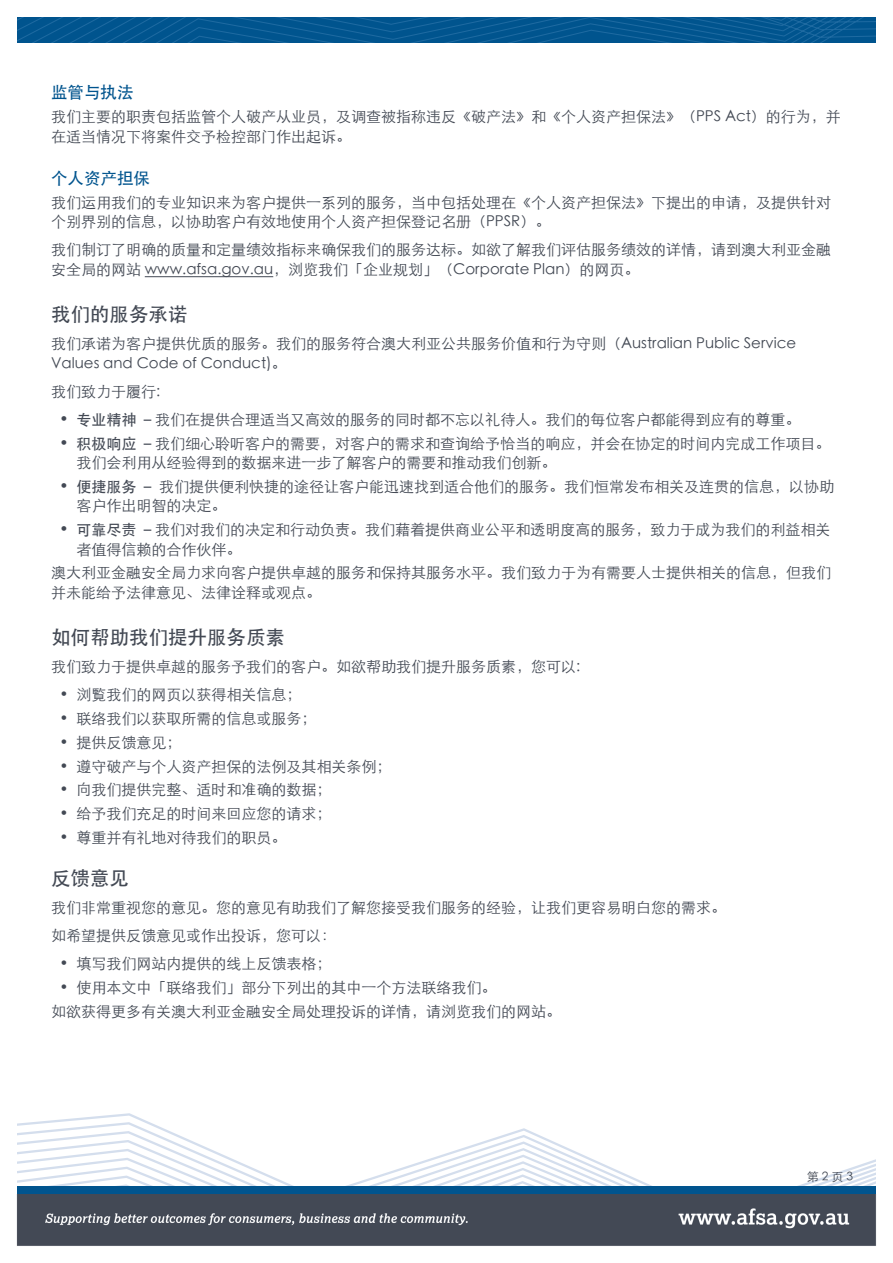
<style>
.page{position:relative;width:893px;height:1263px;background:#fff}
.page>*{position:absolute;margin:0;border:0;box-sizing:border-box;transform-origin:0 0}
.t1{font:500 19.5px "ST Heiti SC";color:#434954}
.t2{font:500 16.5px "ST Heiti SC";color:#00548e}
.Text{font:300 15px/19.5px "ST Heiti SC";color:#434954}
.t3{font:300 12px "ST Heiti SC";color:#434954}
.s1{font-weight:500}
</style>
<div class="page">
<svg style="left:17px;top:1122px;width:513px;height:9px"></svg>
<svg style="left:17px;top:1131px;width:533px;height:9px"></svg>
<svg style="left:17px;top:1140px;width:553px;height:9px"></svg>
<svg style="left:17px;top:1149px;width:573px;height:9px"></svg>
<svg style="left:17px;top:1158px;width:859px;height:9px"></svg>
<svg style="left:17px;top:1167px;width:859px;height:7px"></svg>
<svg style="left:17px;top:1174px;width:859px;height:7px"></svg>
<svg style="left:17px;top:1181px;width:859px;height:5px"></svg>
<div style="left:17px;top:1186px;width:859px;height:7px;background:#00548e"></div>
<img style="left:16px;top:1194px;width:860px;height:52px">
<svg style="left:17px;top:17px;width:859px;height:26px;background:#045790"></svg>
<hr style="left:145px;top:276px;width:128px;height:1px;background:#434954">
<h3 class="t2" style="left:51px;top:83px;width:84px">监管与执法</h3>
<p class="Text" style="left:51px;top:105px;width:791px">我们主要的职责包括监管个人破产从业员，及调查被指称违反《破产法》和《个人资产担保法》（PPS Act）的行为，并在适当情况下将案件交予检控部门作出起诉。</p>
<h3 class="t2" style="left:51px;top:169px;width:100px">个人资产担保</h3>
<p class="Text" style="left:51px;top:191px;width:781px">我们运用我们的专业知识来为客户提供一系列的服务，当中包括处理在《个人资产担保法》下提出的申请，及提供针对个别界别的信息，以协助客户有效地使用个人资产担保登记名册（PPSR）。</p>
<p class="Text" style="left:51px;top:238px;width:781px">我们制订了明确的质量和定量绩效指标来确保我们的服务达标。如欲了解我们评估服务绩效的详情，请到澳大利亚金融安全局的网站 www.afsa.gov.au，浏览我们「企业规划」（Corporate Plan）的网页。</p>
<h2 class="t1" style="left:51px;top:303px;width:138px">我们的服务承诺</h2>
<p class="Text" style="left:51px;top:332px;width:747px">我们承诺为客户提供优质的服务。我们的服务符合澳大利亚公共服务价值和行为守则（Australian Public Service<br>Values and Code of Conduct)。</p>
<p class="Text" style="left:51px;top:380px;width:111px">我们致力于履行:</p>
<p class="Text" style="left:60px;top:408px;width:742px"><span class="s1">• 专业精神 －</span>我们在提供合理适当又高效的服务的同时都不忘以礼待人。我们的毎位客户都能得到应有的尊重。</p>
<p class="Text" style="left:77px;top:432px;width:755px;text-indent:-17px"><span class="s1">• 积极响应 －</span>我们细心聆听客户的需要，对客户的需求和查询给予恰当的响应，并会在协定的时间内完成工作项目。我们会利用从经验得到的数据来进一步了解客户的需要和推动我们创新。</p>
<p class="Text" style="left:77px;top:475px;width:759px;text-indent:-17px"><span class="s1">• 便捷服务 －</span> 我们提供便利快捷的途径让客户能迅速找到适合他们的服务。我们恒常发布相关及连贯的信息，以协助客户作出明智的决定。</p>
<p class="Text" style="left:77px;top:518px;width:755px;text-indent:-17px"><span class="s1">• 可靠尽责 －</span>我们对我们的决定和行动负责。我们藉着提供商业公平和透明度高的服务，致力于成为我们的利益相关者值得信赖的合作伙伴。</p>
<p class="Text" style="left:51px;top:561px;width:781px">澳大利亚金融安全局力求向客户提供卓越的服务和保持其服务水平。我们致力于为有需要人士提供相关的信息，但我们并未能给予法律意见、法律诠释或观点。</p>
<h2 class="t1" style="left:51px;top:626px;width:235px">如何帮助我们提升服务质素</h2>
<p class="Text" style="left:51px;top:655px;width:531px">我们致力于提供卓越的服务予我们的客户。如欲帮助我们提升服务质素，您可以:</p>
<p class="Text" style="left:60px;top:683px;width:244px">• 浏覧我们的网页以获得相关信息；</p>
<p class="Text" style="left:60px;top:707px;width:259px">• 联络我们以获取所需的信息或服务；</p>
<p class="Text" style="left:60px;top:731px;width:124px">• 提供反馈意见；</p>
<p class="Text" style="left:60px;top:755px;width:334px">• 遵守破产与个人资产担保的法例及其相关条例；</p>
<p class="Text" style="left:60px;top:778px;width:274px">• 向我们提供完整、适时和准确的数据；</p>
<p class="Text" style="left:60px;top:802px;width:274px">• 给予我们充足的时间来回应您的请求；</p>
<p class="Text" style="left:60px;top:826px;width:229px">• 尊重并有礼地对待我们的职员。</p>
<h2 class="t1" style="left:51px;top:867px;width:79px">反馈意见</h2>
<p class="Text" style="left:51px;top:896px;width:676px">我们非常重视您的意见。您的意见有助我们了解您接受我们服务的经验，让我们更容易明白您的需求。</p>
<p class="Text" style="left:51px;top:924px;width:286px">如希望提供反馈意见或作出投诉，您可以：</p>
<p class="Text" style="left:60px;top:952px;width:274px">• 填写我们网站内提供的线上反馈表格；</p>
<p class="Text" style="left:60px;top:976px;width:439px">• 使用本文中「联络我们」部分下列出的其中一个方法联络我们。</p>
<p class="Text" style="left:51px;top:1000px;width:511px">如欲获得更多有关澳大利亚金融安全局处理投诉的详情，请浏览我们的网站。</p>
<h3 class="t3" style="left:807px;top:1166px;width:48px">第 2 页 3</h3>
</div>
